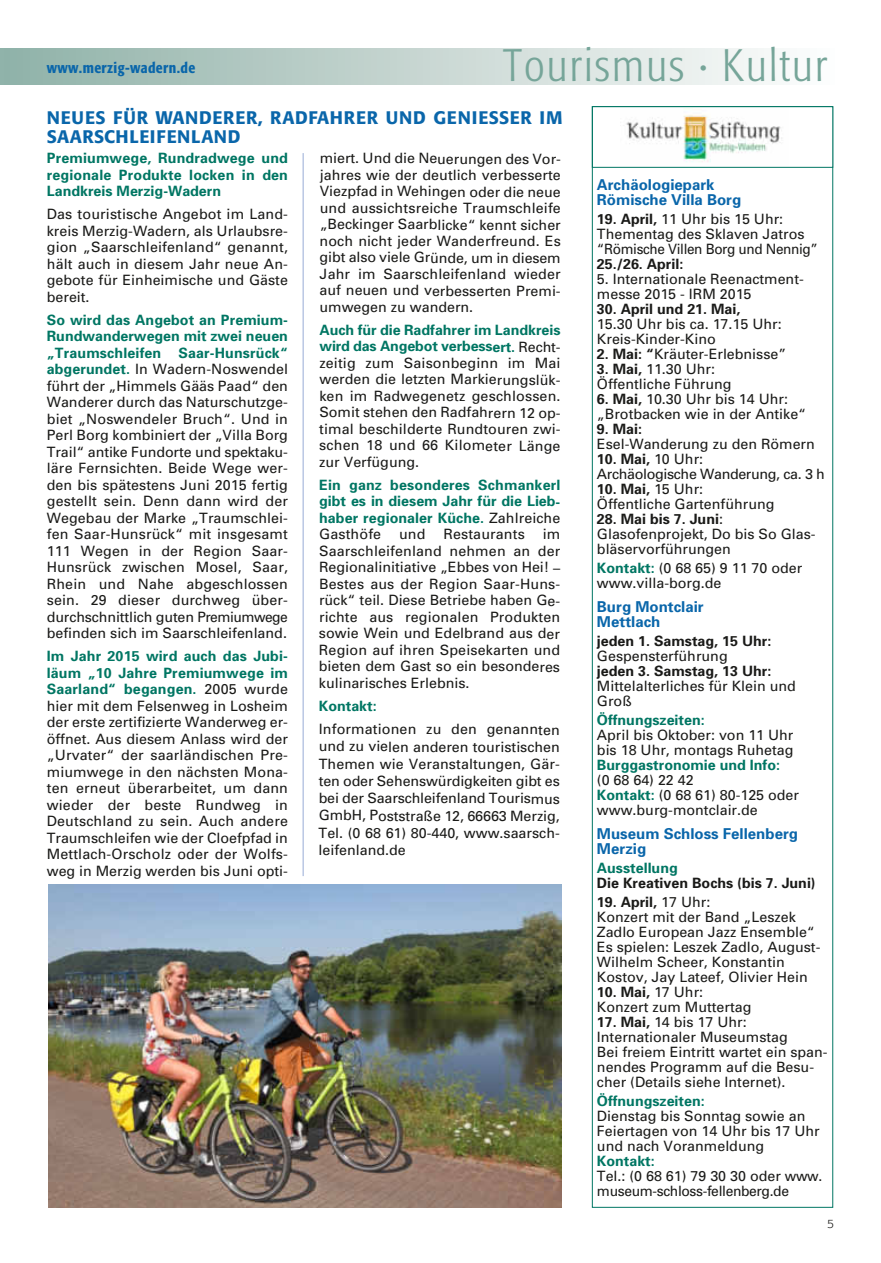
<style>
.page{position:relative;width:881px;height:1263px;background:#fff}
.page>*{position:absolute;margin:0;border:0;box-sizing:border-box;transform-origin:0 0}
.t1{font:300 45px "Formata Condensed BQ";letter-spacing:.05em;color:#76a599}
.t2{font:500 18px/19.5px "Formata";letter-spacing:.035em;color:#0a66aa}
.t3{font:700 15px/15px "Univers";color:#0a66aa}
.t4{font:500 15px "Formata Condensed BQ";letter-spacing:.025em;color:#0a66aa}
.t5{font:14.25px/16.5px "Univers";color:#1a1a18}
.t6{font:700 14.25px/16.5px "Univers";color:#007663;text-align:justify}
.t7{font:700 14.25px "Univers";color:#1a1a18}
.t8{font:14.25px/15px "Univers";letter-spacing:-.025em;color:#1a1a18}
.t9{font:300 12px "Formata";color:#1a1a18}
.s1{font-weight:700;color:#007663}
.s2{font-weight:400;color:#1a1a18}
.s3{font-weight:700}
</style>
<div class="page">
<div style="left:0;top:48px;width:833px;height:36px;background:linear-gradient(to right,#90b1a7,#fefdfd)"></div>
<img style="left:626px;top:115px;width:156px;height:47px">
<div style="left:591px;top:106px;width:241px;height:62px;border:1px solid #007663"></div>
<hr style="left:302px;top:153px;width:1px;height:723px;background:#97acd6">
<img style="left:48px;top:885px;width:513px;height:323px">
<p class="t4" style="left:47px;top:60px;width:150px">www.merzig-wadern.de</p>
<h1 class="t1" style="left:503px;top:42px;width:325px">Tourismus · Kultur</h1>
<p class="t2" style="left:47px;top:109px;width:517px">NEUES FÜR WANDERER, RADFAHRER UND GENIESSER IM<br>SAARSCHLEIFENLAND</p>
<p class="t6" style="left:47px;top:151px;width:242px">Premiumwege, Rundradwege und regionale Produkte locken in den Landkreis Merzig-Wadern</p>
<p class="t5" style="left:47px;top:207px;width:242px;text-align:justify">Das touristische Angebot im Land&shy;kreis Merzig-Wadern, als Urlaubsre&shy;gion „Saarschleifenland“ genannt, hält auch in diesem Jahr neue An&shy;gebote für Einheimische und Gäste bereit.</p>
<p class="t5" style="left:47px;top:313px;width:242px;text-align:justify"><span class="s1">So wird das Angebot an Premium-Rundwanderwegen mit zwei neuen „Traumschleifen Saar-Hunsrück“ abgerundet.</span> In Wadern-Noswendel führt der „Himmels Gääs Paad“ den Wanderer durch das Naturschutzge&shy;biet „Noswendeler Bruch“. Und in Perl Borg kombiniert der „Villa Borg Trail“ antike Fundorte und spektaku&shy;läre Fernsichten. Beide Wege wer&shy;den bis spätestens Juni 2015 fertig gestellt sein. Denn dann wird der Wegebau der Marke „Traumschlei&shy;fen Saar-Hunsrück“ mit insgesamt 111 Wegen in der Region Saar-Hunsrück zwischen Mosel, Saar, Rhein und Nahe abgeschlossen sein. 29 dieser durchweg über&shy;durchschnittlich guten Premiumwege befinden sich im Saarschleifenland.</p>
<p class="t5" style="left:47px;top:649px;width:242px;text-align:justify"><span class="s1">Im Jahr 2015 wird auch das Jubi&shy;läum „10 Jahre Premiumwege im Saarland“ begangen.</span> 2005 wurde hier mit dem Felsenweg in Losheim der erste zertifizierte Wanderweg er&shy;öffnet. Aus diesem Anlass wird der „Urvater“ der saarländischen Pre&shy;miumwege in den nächsten Mona&shy;ten erneut überarbeitet, um dann wieder der beste Rundweg in Deutschland zu sein. Auch andere Traumschleifen wie der Cloefpfad in Mettlach-Orscholz oder der Wolfs&shy;weg in Merzig werden bis Juni opti-</p>
<p class="t5" style="left:319px;top:151px;width:243px;text-align:justify">miert. Und die Neuerungen des Vor&shy;jahres wie der deutlich verbesserte Viezpfad in Wehingen oder die neue und aussichtsreiche Traumschleife „Beckinger Saarblicke“ kennt sicher noch nicht jeder Wanderfreund. Es gibt also viele Gründe, um in diesem Jahr im Saarschleifenland wieder auf neuen und verbesserten Premi&shy;umwegen zu wandern.</p>
<p class="t5" style="left:319px;top:323px;width:243px;text-align:justify"><span class="s1">Auch für die Radfahrer im Landkreis wird das Angebot verbessert.</span> Recht&shy;zeitig zum Saisonbeginn im Mai werden die letzten Markierungslük&shy;ken im Radwegenetz geschlossen.<br>Somit stehen den Radfahrern 12 op&shy;timal beschilderte Rundtouren zwi&shy;schen 18 und 66 Kilometer Länge zur Verfügung.</p>
<p class="t6" style="left:319px;top:478px;width:243px">Ein ganz besonderes Schmankerl gibt es in diesem Jahr für die Lieb&shy;haber regionaler Küche. <span class="s2">Zahlreiche Gasthöfe</span></p>
<p class="t5" style="left:399px;top:527px;width:28px">und</p>
<p class="t5" style="left:443px;top:527px;width:83px">Restaurants</p>
<p class="t5" style="left:319px;top:527px;width:243px;text-align:justify;text-indent:224px">im Saarschleifenland nehmen an der Regionalinitiative „Ebbes von Hei! – Bestes aus der Region Saar-Huns&shy;rück“ teil. Diese Betriebe haben Ge&shy;richte aus regionalen Produkten sowie Wein und Edelbrand aus der Region auf ihren Speisekarten und bieten dem Gast so ein besonderes kulinarisches Erlebnis.</p>
<p class="t6" style="left:319px;top:698px;width:59px">Kontakt:</p>
<p class="t5" style="left:318px;top:722px;width:243px;line-height:17.2px;text-align:justify">Informationen zu den genannten und zu vielen anderen touristischen Themen wie Veranstaltungen, Gär&shy;ten oder Sehenswürdigkeiten gibt es bei der Saarschleifenland Tourismus GmbH, Poststraße 12, 66663 Merzig, Tel. (0 68 61) 80-440, www.saarsch&shy;leifenland.de</p>
<p class="t3" style="left:596px;top:178px;width:146px">Archäologiepark<br>Römische Villa Borg</p>
<p class="t5" style="left:596px;top:213px;width:222px;line-height:15px"><span class="s3">19. April,</span> 11 Uhr bis 15 Uhr:<br>Thementag des Sklaven Jatros “Römische Villen Borg und Nennig”</p>
<p class="t7" style="left:596px;top:259px;width:88px">25./26. April:</p>
<p class="t5" style="left:596px;top:273px;width:208px;line-height:15px">5. Internationale Reenactment&shy;messe 2015 - IRM 2015</p>
<p class="t7" style="left:596px;top:304px;width:145px">30. April und 21. Mai,</p>
<p class="t5" style="left:596px;top:318px;width:186px;line-height:15px">15.30 Uhr bis ca. 17.15 Uhr:<br>Kreis-Kinder-Kino</p>
<p class="t5" style="left:596px;top:347px;width:191px"><span class="s3">2. Mai: “</span>Kräuter-Erlebnisse”</p>
<p class="t5" style="left:596px;top:363px;width:136px;line-height:15px"><span class="s3">3. Mai,</span> 11.30 Uhr:<br>Öffentliche Führung</p>
<p class="t5" style="left:596px;top:393px;width:211px;line-height:15px"><span class="s3">6. Mai,</span> 10.30 Uhr bis 14 Uhr: „Brotbacken wie in der Antike“</p>
<p class="t7" style="left:596px;top:424px;width:47px">9. Mai:</p>
<p class="t5" style="left:596px;top:437px;width:219px">Esel-Wanderung zu den Römern</p>
<p class="t8" style="left:596px;top:453px;width:229px"><span class="s3">10. Mai,</span> 10 Uhr:<br>Archäologische Wanderung, ca. 3 h</p>
<p class="t5" style="left:596px;top:483px;width:179px;line-height:15px"><span class="s3">10. Mai,</span> 15 Uhr:<br>Öffentliche Gartenführung</p>
<p class="t5" style="left:596px;top:513px;width:220px;line-height:15px"><span class="s3">28. Mai bis 7. Juni</span>:<br>Glasofenprojekt, Do bis So Glas&shy;bläservorführungen</p>
<p class="t5" style="left:596px;top:562px;width:207px;line-height:15px"><span class="s1">Kontakt:</span> (0 68 65) 9 11 70 oder www.villa-borg.de</p>
<p class="t3" style="left:596px;top:600px;width:108px">Burg Montclair<br>Mettlach</p>
<p class="t7" style="left:596px;top:636px;width:176px">jeden 1. Samstag, 15 Uhr:</p>
<p class="t5" style="left:596px;top:649px;width:132px">Gespensterführung</p>
<p class="t7" style="left:596px;top:666px;width:176px">jeden 3. Samstag, 13 Uhr:</p>
<p class="t5" style="left:596px;top:680px;width:200px;line-height:15px">Mittelalterliches für Klein und<br>Groß</p>
<p class="t6" style="left:596px;top:713px;width:109px">Öffnungszeiten:</p>
<p class="t5" style="left:596px;top:729px;width:198px;line-height:15px">April bis Oktober: von 11 Uhr bis 18 Uhr, montags Ruhetag</p>
<p class="t6" style="left:596px;top:758px;width:184px">Burggastronomie und Info:</p>
<p class="t5" style="left:596px;top:774px;width:203px;line-height:15px">(0 68 64) 22 42<br><span class="s1">Kontakt:</span> (0 68 61) 80-125 oder www.burg-montclair.de</p>
<p class="t3" style="left:596px;top:827px;width:202px">Museum Schloss Fellenberg<br>Merzig</p>
<p class="t6" style="left:596px;top:861px;width:82px">Ausstellung</p>
<p class="t7" style="left:596px;top:878px;width:220px">Die Kreativen Bochs (bis 7. Juni)</p>
<p class="t5" style="left:596px;top:896px;width:225px;line-height:15px"><span class="s3">19. April,</span> 17 Uhr:<br>Konzert mit der Band „Leszek<br>Zadlo European Jazz Ensemble“<br>Es spielen: Leszek Zadlo, August-<br>Wilhelm Scheer, Konstantin<br>Kostov, Jay Lateef, Olivier Hein</p>
<p class="t5" style="left:596px;top:986px;width:156px;line-height:15px"><span class="s3">10. Mai,</span> 17 Uhr:<br>Konzert zum Muttertag</p>
<p class="t5" style="left:596px;top:1016px;width:232px;line-height:15px"><span class="s3">17. Mai,</span> 14 bis 17 Uhr:<br>Internationaler Museumstag<br>Bei freiem Eintritt wartet ein span&shy;nendes Programm auf die Besu&shy;cher (Details siehe Internet).</p>
<p class="t6" style="left:596px;top:1094px;width:109px">Öffnungszeiten:</p>
<p class="t5" style="left:596px;top:1110px;width:224px;line-height:15px">Dienstag bis Sonntag sowie an<br>Feiertagen von 14 Uhr bis 17 Uhr und nach Voranmeldung</p>
<p class="t6" style="left:596px;top:1154px;width:59px">Kontakt:</p>
<p class="t8" style="left:596px;top:1170px;width:227px">Tel.: (0 68 61) 79 30 30 oder www. museum-schloss-fellenberg.de</p>
<p class="t9" style="left:826px;top:1219px;width:8px">5</p>
</div>
